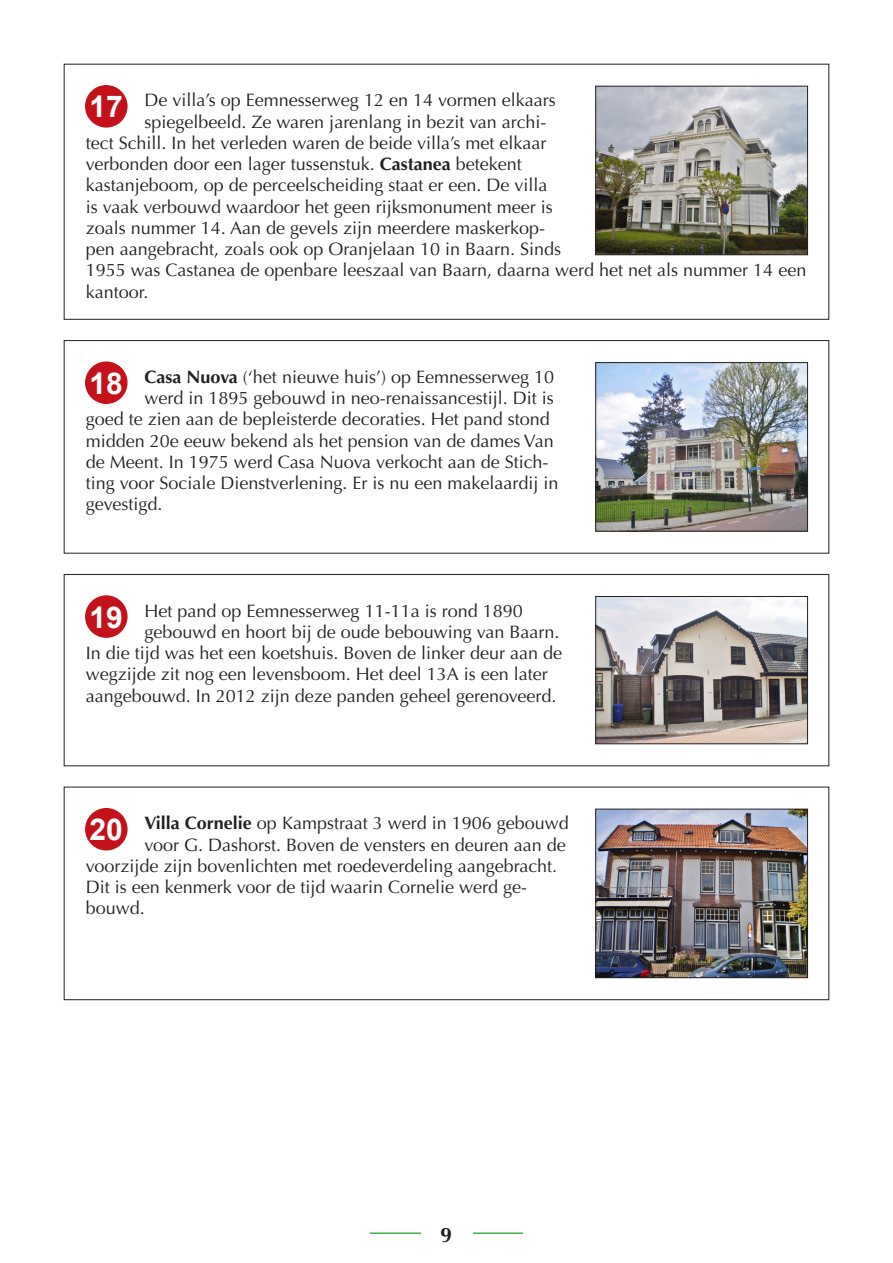
<style>
.page{position:relative;width:893px;height:1263px;background:#fff}
.page>*{position:absolute;margin:0;border:0;box-sizing:border-box;transform-origin:0 0}
.Nummer_diap_objectomschrijving{font:700 30px "Arial";color:#fff}
.t1{font:700 21px "Optima";color:#231f20}
.Objectomschrijving{font:18px "Optima";color:#231f20}
.s1{font-weight:700}
</style>
<div class="page">
<hr style="left:370px;top:1232px;width:153px;height:2px;background:#3ab54a">
<div style="left:421px;top:1199px;width:51px;height:43px;background:#fff"></div>
<div style="left:64px;top:64px;width:765px;height:256px;border:1px solid #231f20"></div>
<img style="left:597px;top:88px;width:209px;height:165px">
<div style="left:595px;top:86px;width:213px;height:169px;border:1px solid #231f20"></div>
<div style="left:86px;top:86px;width:41px;height:41px;background:#c4121a;border-radius:50%"></div>
<div style="left:85px;top:85px;width:43px;height:43px;border:2px solid #c4121a;border-radius:50%"></div>
<div style="left:64px;top:340px;width:765px;height:214px;border:1px solid #231f20"></div>
<img style="left:597px;top:364px;width:209px;height:165px">
<div style="left:595px;top:362px;width:213px;height:169px;border:1px solid #231f20"></div>
<div style="left:86px;top:362px;width:41px;height:41px;background:#c4121a;border-radius:50%"></div>
<div style="left:85px;top:361px;width:43px;height:43px;border:2px solid #c4121a;border-radius:50%"></div>
<div style="left:64px;top:574px;width:765px;height:192px;border:1px solid #231f20"></div>
<img style="left:597px;top:598px;width:209px;height:144px">
<div style="left:595px;top:596px;width:213px;height:148px;border:1px solid #231f20"></div>
<div style="left:86px;top:596px;width:41px;height:41px;background:#c4121a;border-radius:50%"></div>
<div style="left:85px;top:595px;width:43px;height:43px;border:2px solid #c4121a;border-radius:50%"></div>
<div style="left:64px;top:787px;width:765px;height:213px;border:1px solid #231f20"></div>
<img style="left:597px;top:811px;width:209px;height:165px">
<div style="left:595px;top:809px;width:213px;height:169px;border:1px solid #231f20"></div>
<div style="left:86px;top:809px;width:41px;height:41px;background:#c4121a;border-radius:50%"></div>
<div style="left:85px;top:808px;width:43px;height:42px;border:2px solid #c4121a;border-radius:50%"></div>
<p class="Objectomschrijving" style="left:145px;top:90px;width:413px">De villa’s op Eemnesserweg 12 en 14 vormen elkaars</p>
<p class="Objectomschrijving" style="left:145px;top:111px;width:403px">spiegelbeeld. Ze waren jarenlang in bezit van archi-</p>
<p class="Objectomschrijving" style="left:86px;top:132px;width:462px">tect Schill. In het verleden waren de beide villa’s met elkaar</p>
<p class="Objectomschrijving" style="left:86px;top:154px;width:437px">verbonden door een lager tussenstuk. <span class="s1">Castanea</span> betekent</p>
<p class="Objectomschrijving" style="left:86px;top:175px;width:463px">kastanjeboom, op de perceelscheiding staat er een. De villa</p>
<p class="Objectomschrijving" style="left:86px;top:196px;width:469px">is vaak verbouwd waardoor het geen rijksmonument meer is</p>
<p class="Objectomschrijving" style="left:86px;top:217px;width:461px">zoals nummer 14. Aan de gevels zijn meerdere maskerkop-</p>
<p class="Objectomschrijving" style="left:86px;top:239px;width:477px">pen aangebracht, zoals ook op Oranjelaan 10 in Baarn. Sinds</p>
<p class="Objectomschrijving" style="left:86px;top:260px;width:722px">1955 was Castanea de openbare leeszaal van Baarn, daarna werd het net als nummer 14 een</p>
<p class="Objectomschrijving" style="left:86px;top:281px;width:64px">kantoor.</p>
<p class="Nummer_diap_objectomschrijving" style="left:90px;top:87px;width:35px">17</p>
<p class="Objectomschrijving" style="left:145px;top:366px;width:411px"><span class="s1">Casa Nuova</span> (‘het nieuwe huis’) op Eemnesserweg 10</p>
<p class="Objectomschrijving" style="left:145px;top:387px;width:411px">werd in 1895 gebouwd in neo-renaissancestijl. Dit is</p>
<p class="Objectomschrijving" style="left:86px;top:409px;width:465px">goed te zien aan de bepleisterde decoraties. Het pand stond</p>
<p class="Objectomschrijving" style="left:86px;top:430px;width:470px">midden 20e eeuw bekend als het pension van de dames Van</p>
<p class="Objectomschrijving" style="left:86px;top:451px;width:464px">de Meent. In 1975 werd Casa Nuova verkocht aan de Stich-</p>
<p class="Objectomschrijving" style="left:86px;top:472px;width:474px">ting voor Sociale Dienstverlening. Er is nu een makelaardij in</p>
<p class="Objectomschrijving" style="left:86px;top:494px;width:78px">gevestigd.</p>
<p class="Nummer_diap_objectomschrijving" style="left:90px;top:363px;width:35px">18</p>
<p class="Objectomschrijving" style="left:145px;top:600px;width:380px">Het pand op Eemnesserweg 11-11a is rond 1890</p>
<p class="Objectomschrijving" style="left:145px;top:621px;width:416px">gebouwd en hoort bij de oude bebouwing van Baarn.</p>
<p class="Objectomschrijving" style="left:86px;top:643px;width:478px">In die tijd was het een koetshuis. Boven de linker deur aan de</p>
<p class="Objectomschrijving" style="left:86px;top:664px;width:463px">wegzijde zit nog een levensboom. Het deel 13A is een later</p>
<p class="Objectomschrijving" style="left:86px;top:685px;width:472px">aangebouwd. In 2012 zijn deze panden geheel gerenoveerd.</p>
<p class="Nummer_diap_objectomschrijving" style="left:90px;top:597px;width:35px">19</p>
<p class="Objectomschrijving" style="left:145px;top:813px;width:426px"><span class="s1">Villa Cornelie</span> op Kampstraat 3 werd in 1906 gebouwd</p>
<p class="Objectomschrijving" style="left:145px;top:834px;width:423px">voor G. Dashorst. Boven de vensters en deuren aan de</p>
<p class="Objectomschrijving" style="left:86px;top:855px;width:473px">voorzijde zijn bovenlichten met roedeverdeling aangebracht.</p>
<p class="Objectomschrijving" style="left:86px;top:876px;width:443px">Dit is een kenmerk voor de tijd waarin Cornelie werd ge-</p>
<p class="Objectomschrijving" style="left:86px;top:898px;width:61px">bouwd.</p>
<p class="Nummer_diap_objectomschrijving" style="left:90px;top:810px;width:35px">20</p>
<p class="t1" style="left:441px;top:1222px;width:13px">9</p>
</div>
